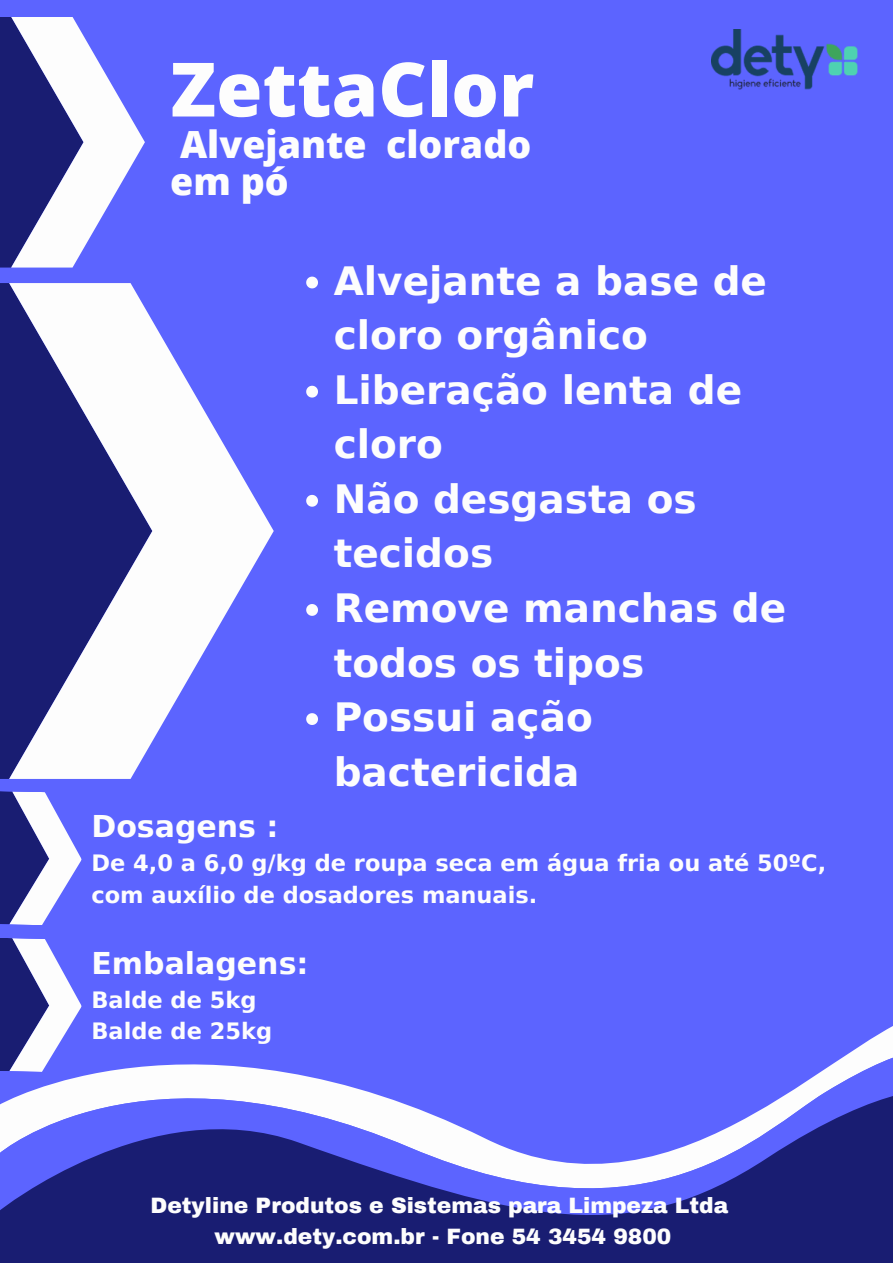
<style>
.page{position:relative;width:893px;height:1263px;background:#5c64ff}
.page>*{position:absolute;margin:0;border:0;box-sizing:border-box;transform-origin:0 0}
.t1{font:800 75px "Open Sans";color:#fdfdfd}
.t2{font:700 39px/54.6px "DejaVu Sans";color:#fdfdfd}
.t3{font:800 37.5px/37.1px "Open Sans";color:#fdfdfd}
.t4{font:700 30px "DejaVu Sans";color:#fdfdfd}
.t5{font:700 22.5px/31.5px "DejaVu Sans";color:#fdfdfd}
.t6{font:900 21.75px "Archivo";color:#fdfdfd}
</style>
<div class="page">
<svg style="left:40px;top:1048px;width:853px;height:40px"></svg>
<svg style="left:0;top:1088px;width:893px;height:175px;fill:#191d72"></svg>
<div style="left:0;top:283px;width:152px;height:496px;background:#191d72"></div>
<svg style="left:9px;top:283px;width:265px;height:496px"></svg>
<svg style="left:306px;top:277px;width:12px;height:11px"></svg>
<svg style="left:306px;top:386px;width:12px;height:12px"></svg>
<svg style="left:306px;top:495px;width:12px;height:12px"></svg>
<svg style="left:306px;top:604px;width:12px;height:12px"></svg>
<svg style="left:306px;top:713px;width:12px;height:12px"></svg>
<div style="left:0;top:17px;width:84px;height:250px;background:#191d72"></div>
<svg style="left:11px;top:17px;width:134px;height:250px"></svg>
<svg style="left:0;top:791px;width:82px;height:134px"></svg>
<svg style="left:0;top:938px;width:82px;height:134px"></svg>
<img style="left:712px;top:29px;width:145px;height:60px">
<p class="t1" style="left:170px;top:36px;width:365px">ZettaClor</p>
<p class="t3" style="left:170px;top:125px;width:362px">Alvejante clorado em pó</p>
<p class="t2" style="left:334px;top:254px;width:435px">Alvejante a base de cloro orgânico</p>
<h1 class="t2" style="left:334px;top:363px;width:410px">Liberação lenta de cloro</h1>
<p class="t2" style="left:334px;top:472px;width:364px">Não desgasta os tecidos</p>
<p class="t2" style="left:334px;top:581px;width:454px">Remove manchas de todos os tipos</p>
<p class="t2" style="left:334px;top:690px;width:261px">Possui ação bactericida</p>
<p class="t4" style="left:91px;top:809px;width:189px">Dosagens :</p>
<p class="t5" style="left:91px;top:848px;width:736px">De 4,0 a 6,0 g/kg de roupa seca em água fria ou até 50ºC, com auxílio de dosadores manuais.</p>
<p class="t4" style="left:91px;top:946px;width:218px">Embalagens:</p>
<p class="t5" style="left:91px;top:984px;width:182px">Balde de 5kg<br>Balde de 25kg</p>
<h4 class="t6" style="left:150px;top:1194px;width:579px">Detyline Produtos e Sistemas para Limpeza Ltda</h4>
<h3 class="t6" style="left:215px;top:1224px;width:458px">www.dety.com.br - Fone 54 3454 9800</h3>
</div>
